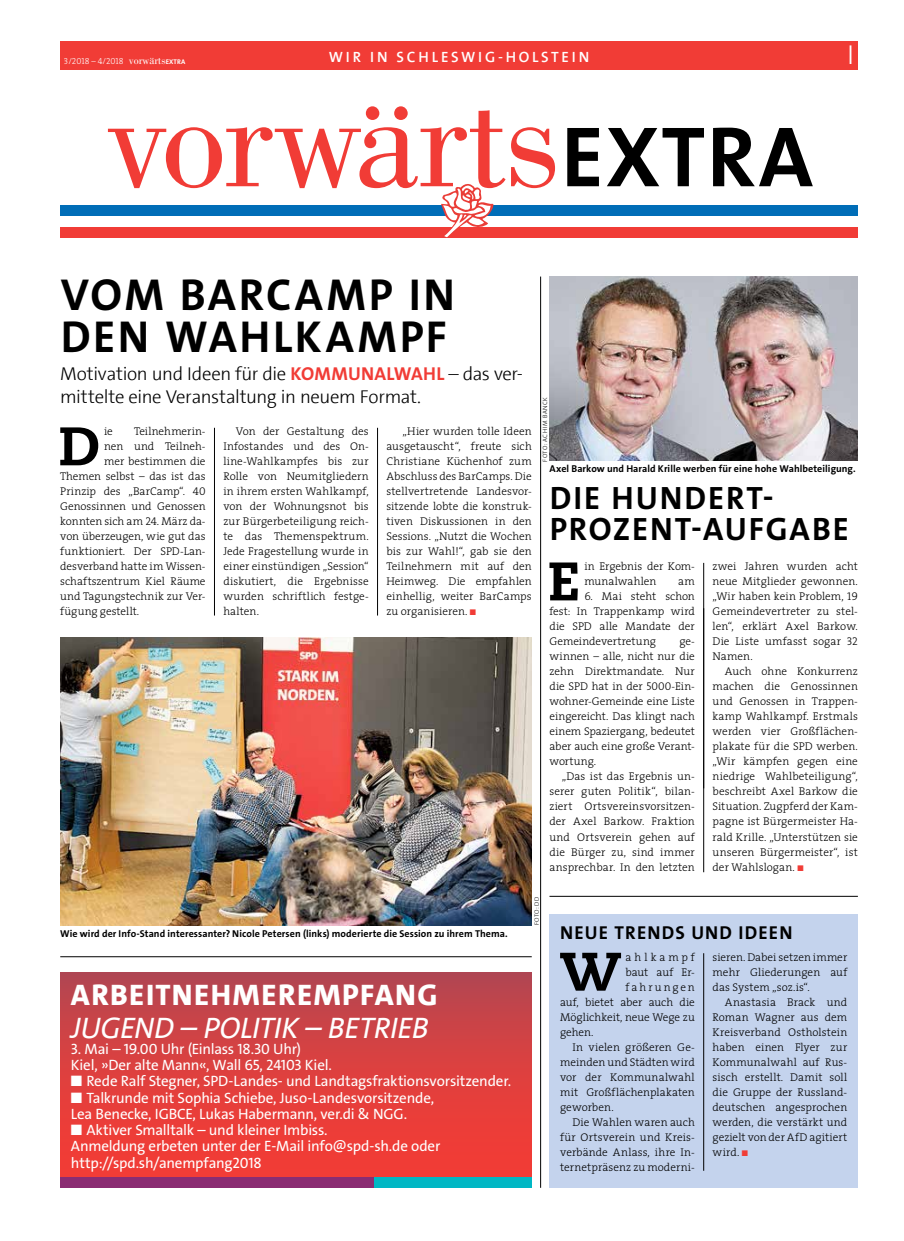
<style>
.page{position:relative;width:904px;height:1241px;background:#fff}
.page>*{position:absolute;margin:0;border:0;box-sizing:border-box;transform-origin:0 0}
.t1{font:145.25px "Bodoni";letter-spacing:-.02em;color:#f13c36}
.t2{font:800 54.12px "Caecilia LT Std";color:#000}
.t3{font:700 45px/42.5px "SPD The Sans";letter-spacing:.055em;color:#000}
.t4{font:700 32.5px/31.2px "SPD The Sans";letter-spacing:.06em;color:#000}
.t5{font:italic 30px "SPD The Sans Versal";letter-spacing:-.015em;color:#fff}
.t6{font:800 30px "SPD The Sans Versal";letter-spacing:.05em;color:#fff}
.t7{font:300 27.5px "The Sans";color:#fff}
.t8{font:300 18.75px/22.5px "SPD The Sans";letter-spacing:-.02em;color:#000}
.t9{font:700 18.75px "SPD The Sans";letter-spacing:.06em;color:#000}
.t10{font:15px/16.2px "SPD The Sans";letter-spacing:-.015em;color:#fff}
.t11{font:700 15px "SPD2002 The Sans";letter-spacing:.185em;color:#fff}
.t12{font:300 11.25px/15px "The Serif";letter-spacing:.005em;color:#000;text-align:justify}
.t13{font:300 11.25px "The Serif";letter-spacing:.18em;color:#000}
.t14{font:300 11.25px "The Serif";letter-spacing:.27em;color:#000}
.t15{font:700 10px "SPD The Sans";letter-spacing:.005em;color:#000}
.t16{font:8.75px "The Serif Light Caps";color:#fff}
.t17{font:300 6.25px "The Sans";letter-spacing:.075em;color:#000}
.t18{font:300 6.25px "SPD The Sans";letter-spacing:.035em;color:#000}
.s1{font-family:"Bodoni";font-size:11.25px}
.s2{font-family:"The Sans";font-weight:700;font-size:6.75px}
.s3{font-family:"The Sans";font-weight:700;font-size:86.25px;color:#000}
.s4{font-weight:700;color:#f13c36}
.s5{color:#f13c36}
.s6{font-family:"The Serif Light Caps";font-weight:400}
.s7{font-style:inherit}
</style>
<div class="page">
<div style="left:60px;top:41px;width:797px;height:28px;background:#f13c36"></div>
<div style="left:549px;top:915px;width:308px;height:272px;background:#c4d3ed"></div>
<div style="left:60px;top:206px;width:797px;height:10px;background:#006db7"></div>
<div style="left:60px;top:227px;width:797px;height:10px;background:#f13c36"></div>
<svg style="left:439px;top:184px;width:55px;height:54px"></svg>
<img style="left:60px;top:637px;width:471px;height:288px">
<hr style="left:703px;top:953px;width:1px;height:217px;background:#000">
<hr style="left:703px;top:608px;width:1px;height:264px;background:#000">
<hr style="left:703px;top:562px;width:1px;height:226px;background:#000">
<hr style="left:214px;top:428px;width:1px;height:187px;background:#000">
<hr style="left:540px;top:276px;width:1px;height:911px;background:#000">
<hr style="left:549px;top:896px;width:308px;height:1px;background:#000">
<hr style="left:60px;top:956px;width:471px;height:1px;background:#000">
<div style="left:60px;top:972px;width:471px;height:209px;background:linear-gradient(to bottom,#b8464f,#fc3b31)"></div>
<div style="left:60px;top:1176px;width:471px;height:11px;background:#8a2c72"></div>
<div style="left:374px;top:1176px;width:157px;height:11px;background:#00b7c4"></div>
<img style="left:549px;top:276px;width:308px;height:185px">
<hr style="left:377px;top:428px;width:1px;height:187px;background:#000">
<div style="left:549px;top:913px;width:308px;height:37px;background:#c4d3ed"></div>
<p class="t16" style="left:64px;top:56px;width:123px">3/2018 – 4/2018 <span class="s1">vorwärts</span><span class="s2">EXTRA</span></p>
<h3 class="t11" style="left:329px;top:49px;width:262px">WIR IN SCHLESWIG-HOLSTEIN</h3>
<h3 class="t7" style="left:847px;top:37px;width:9px">I</h3>
<h1 class="t1" style="left:105px;top:57px;width:709px">vorwärts<span class="s3">EXTRA</span></h1>
<h3 class="t3" style="left:61px;top:274px;width:395px">VOM BARCAMP IN<br>DEN WAHLKAMPF</h3>
<h3 class="t8" style="left:60px;top:363px;width:464px">Motivation und Ideen für die <span class="s4">KOMMUNALWAHL</span> – das ver&shy;mittelte eine Veranstaltung in neuem Format.</h3>
<h2 class="t2" style="left:59px;top:412px;width:43px">D</h2>
<p class="t12" style="left:104px;top:424px;width:10px">ie</p>
<p class="t12" style="left:134px;top:424px;width:73px">Teilnehmerin-</p>
<p class="t12" style="left:223px;top:424px;width:147px;text-indent:12px">Von der Gestaltung des Infostandes und des On&shy;line-Wahlkampfes bis zur Rolle von Neumitgliedern in ihrem ersten Wahlkampf, von der Wohnungsnot bis zur Bürgerbeteiligung reich&shy;te das Themenspektrum.<br>Jede Fragestellung wurde in einer einstündigen „Session“ diskutiert, die Ergebnisse wurden schriftlich festge&shy;halten.</p>
<p class="t12" style="left:386px;top:424px;width:147px;text-indent:16px">„Hier wurden tolle Ideen ausgetauscht“, freute sich Christiane Küchenhof zum Abschluss des BarCamps. Die stellvertretende Landesvor&shy;sitzende lobte die konstruk&shy;tiven Diskussionen in den Sessions. „Nutzt die Wochen bis zur Wahl!“, gab sie den Teilnehmern mit auf den Heimweg. Die empfahlen einhellig, weiter BarCamps zu organisieren. <span class="s5">■</span></p>
<p class="t12" style="left:104px;top:439px;width:103px">nen und Teilneh-</p>
<p class="t12" style="left:104px;top:454px;width:103px">mer bestimmen die</p>
<p class="t12" style="left:60px;top:469px;width:147px">Themen selbst – das ist das</p>
<p class="t12" style="left:60px;top:484px;width:147px">Prinzip des „BarCamp“. <span class="s6">40</span></p>
<p class="t12" style="left:60px;top:499px;width:147px">Genossinnen und Genossen</p>
<p class="t12" style="left:60px;top:514px;width:147px">konnten sich am <span class="s6">24</span>. März da-</p>
<p class="t12" style="left:60px;top:529px;width:147px">von überzeugen, wie gut das</p>
<p class="t12" style="left:60px;top:544px;width:147px">funktioniert. Der SPD-Lan-</p>
<p class="t12" style="left:60px;top:559px;width:147px">desverband hatte im Wissen-</p>
<p class="t12" style="left:60px;top:574px;width:147px">schaftszentrum Kiel Räume</p>
<p class="t12" style="left:60px;top:589px;width:147px">und Tagungstechnik zur Ver-</p>
<p class="t12" style="left:60px;top:604px;width:80px">fügung gestellt.</p>
<p class="t17" style="left:541px;top:461px;width:66px;rotate:-90deg">FOTO: ACHIM BANCK</p>
<p class="t15" style="left:549px;top:462px;width:308px">Axel Barkow und Harald Krille werben für eine hohe Wahlbeteiligung.</p>
<h3 class="t4" style="left:550px;top:482px;width:300px">DIE HUNDERT-<br>PROZENT-AUFGABE</h3>
<h2 class="t2" style="left:548px;top:547px;width:34px">E</h2>
<p class="t12" style="left:584px;top:559px;width:112px">in Ergebnis der Kom&shy;munalwahlen</p>
<p class="t12" style="left:678px;top:574px;width:18px">am</p>
<p class="t12" style="left:549px;top:589px;width:147px;text-indent:35px"><span class="s6">6</span>. Mai steht schon fest: In Trappenkamp wird die SPD alle Mandate der Gemeindevertretung</p>
<p class="t12" style="left:549px;top:634px;width:147px;text-indent:130px">ge&shy;winnen – alle, nicht nur die zehn Direktmandate. Nur die SPD hat in der <span class="s6">5000</span>-Ein&shy;wohner-Gemeinde eine Liste eingereicht. Das klingt nach einem Spaziergang, bedeutet aber auch eine große Verant&shy;wortung.</p>
<p class="t12" style="left:549px;top:769px;width:147px;text-indent:12px">„Das ist das Ergebnis un&shy;serer guten Politik“, bilan&shy;ziert Ortsvereinsvorsitzen&shy;der Axel Barkow. Fraktion und Ortsverein gehen auf die Bürger zu, sind immer ansprechbar. In den letzten</p>
<p class="t12" style="left:712px;top:559px;width:147px">zwei Jahren wurden acht neue Mitglieder gewonnen. „Wir haben kein Problem, <span class="s6">19<br></span>Gemeindevertreter zu stel&shy;len“, erklärt Axel Barkow.<br>Die Liste umfasst sogar <span class="s6">32<br></span>Namen.</p>
<p class="t12" style="left:712px;top:664px;width:147px;text-indent:12px">Auch ohne Konkurrenz machen die Genossinnen und Genossen in Trappen&shy;kamp Wahlkampf. Erstmals werden vier Großflächen&shy;plakate für die SPD werben. „Wir kämpfen gegen eine niedrige Wahlbeteiligung“, beschreibt Axel Barkow die Situation. Zugpferd der Kam&shy;pagne ist Bürgermeister Ha&shy;rald Krille. „Unterstützen sie unseren Bürgermeister“, ist der Wahlslogan. <span class="s5">■</span></p>
<p class="t15" style="left:60px;top:926px;width:449px">Wie wird der Info-Stand interessanter? Nicole Petersen (links) moderierte die Session zu ihrem Thema.</p>
<h3 class="t6" style="left:71px;top:975px;width:368px">ARBEITNEHMEREMPFANG</h3>
<h3 class="t5" style="left:71px;top:1007px;width:359px">JUGEND – POLITIK – BETRIEB</h3>
<h3 class="t10" style="left:71px;top:1040px;width:262px">3. Mai – 19.00 Uhr (Einlass 18.30 Uhr)<br>Kiel, <span class="s7">»</span>Der alte Mann<span class="s7">«</span>, Wall 65, 24103 Kiel.</h3>
<h3 class="t10" style="left:71px;top:1073px;width:442px">■ Rede Ralf Stegner, SPD-Landes- und Landtagsfraktionsvorsitzender.</h3>
<h3 class="t10" style="left:71px;top:1089px;width:365px">■ Talkrunde mit Sophia Schiebe, Juso-Landesvorsitzende,<br>Lea Benecke, IGBCE, Lukas Habermann, ver.di &amp; NGG.</h3>
<h3 class="t10" style="left:71px;top:1121px;width:371px">■ Aktiver Smalltalk – und kleiner Imbiss.<br>Anmeldung erbeten unter der E-Mail info@spd-sh.de oder http://spd.sh/anempfang2018</h3>
<p class="t18" style="left:532px;top:925px;width:30px;rotate:-90deg">FOTO: DD</p>
<h3 class="t9" style="left:560px;top:920px;width:234px">NEUE TRENDS UND IDEEN</h3>
<h2 class="t2" style="left:560px;top:937px;width:63px">W</h2>
<p class="t14" style="left:625px;top:949px;width:71px">ahlkampf</p>
<p class="t12" style="left:625px;top:964px;width:71px">baut auf Er-</p>
<p class="t13" style="left:625px;top:979px;width:71px">fahrungen</p>
<p class="t12" style="left:560px;top:994px;width:136px">auf, bietet aber auch die</p>
<p class="t12" style="left:560px;top:1009px;width:136px">Möglichkeit, neue Wege zu</p>
<p class="t12" style="left:560px;top:1024px;width:35px">gehen.</p>
<p class="t12" style="left:572px;top:1039px;width:124px">In vielen größeren Ge-</p>
<p class="t12" style="left:560px;top:1054px;width:136px">meinden und Städten wird</p>
<p class="t12" style="left:560px;top:1069px;width:136px">vor der Kommunalwahl</p>
<p class="t12" style="left:560px;top:1084px;width:136px">mit Großflächenplakaten</p>
<p class="t12" style="left:560px;top:1099px;width:55px">geworben.</p>
<p class="t12" style="left:572px;top:1114px;width:124px">Die Wahlen waren auch</p>
<p class="t12" style="left:560px;top:1129px;width:136px">für Ortsverein und Kreis-</p>
<p class="t12" style="left:560px;top:1144px;width:136px">verbände Anlass, ihre In-</p>
<p class="t12" style="left:560px;top:1159px;width:136px">ternetpräsenz zu moderni-</p>
<p class="t12" style="left:712px;top:949px;width:136px">sieren. Dabei setzen immer mehr Gliederungen auf das System „soz.is“.</p>
<p class="t12" style="left:712px;top:994px;width:136px;text-indent:12px">Anastasia Brack und Roman Wagner aus dem Kreisverband Ostholstein haben einen Flyer zur Kommunalwahl auf Rus&shy;sisch erstellt. Damit soll die Gruppe der Russland&shy;deutschen angesprochen werden, die verstärkt und gezielt von der AfD agitiert wird. <span class="s5">■</span></p>
</div>
